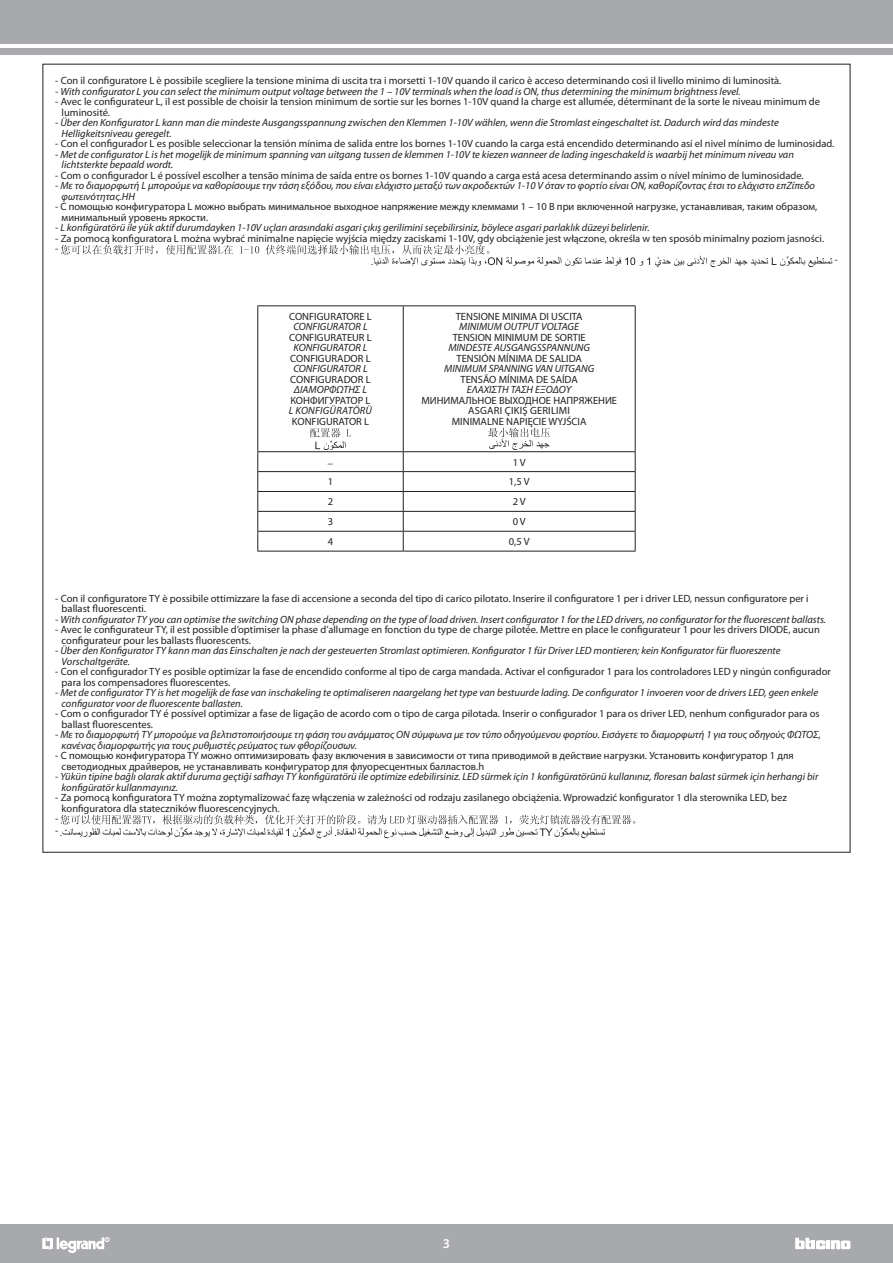
<style>
.page{position:relative;width:893px;height:1263px;background:#fff}
.page>*{position:absolute;margin:0;border:0;box-sizing:border-box;transform-origin:0 0}
.t1{font:600 13.5px "Myriad Pro";color:#fff}
.t2{font:10.5px/10.5px "Myriad Pro";color:#231f20}
.t3{font:italic 10.5px/10.5px "Myriad Pro";color:#231f20}
.s1{font-style:italic}
</style>
<div class="page">
<div style="left:0;top:1225px;width:893px;height:38px;background:#a8a9ad"></div>
<svg style="left:795px;top:1238px;width:55px;height:11px"></svg>
<svg style="left:43px;top:1237px;width:66px;height:16px"></svg>
<div style="left:0;top:0;width:893px;height:44px;background:#a8a9ad"></div>
<div style="left:0;top:48px;width:893px;height:6px;background:#a8a9ad"></div>
<svg style="left:61px;top:245px;width:771px;height:22px"></svg>
<svg style="left:60px;top:815px;width:575px;height:23px"></svg>
<hr style="left:257px;top:305px;width:146px;height:1px;background:#231f20">
<hr style="left:257px;top:306px;width:1px;height:145px;background:#231f20">
<hr style="left:403px;top:305px;width:233px;height:1px;background:#231f20">
<hr style="left:403px;top:306px;width:1px;height:145px;background:#231f20">
<hr style="left:635px;top:306px;width:1px;height:145px;background:#231f20">
<hr style="left:257px;top:451px;width:146px;height:1px;background:#231f20">
<hr style="left:403px;top:451px;width:233px;height:1px;background:#231f20">
<hr style="left:257px;top:471px;width:146px;height:1px;background:#231f20">
<hr style="left:403px;top:471px;width:233px;height:1px;background:#231f20">
<hr style="left:257px;top:491px;width:146px;height:1px;background:#231f20">
<hr style="left:403px;top:491px;width:233px;height:1px;background:#231f20">
<hr style="left:257px;top:511px;width:146px;height:1px;background:#231f20">
<hr style="left:403px;top:511px;width:233px;height:1px;background:#231f20">
<hr style="left:257px;top:531px;width:146px;height:1px;background:#231f20">
<svg style="left:257px;top:452px;width:1px;height:99px"></svg>
<hr style="left:403px;top:531px;width:233px;height:1px;background:#231f20">
<svg style="left:403px;top:452px;width:1px;height:99px"></svg>
<svg style="left:635px;top:452px;width:1px;height:99px"></svg>
<hr style="left:257px;top:551px;width:146px;height:1px;background:#231f20">
<hr style="left:403px;top:551px;width:233px;height:1px;background:#231f20">
<svg style="left:310px;top:428px;width:41px;height:22px"></svg>
<svg style="left:488px;top:428px;width:62px;height:22px"></svg>
<p class="t2" style="left:55px;top:75px;width:728px">- Con il configuratore L è possibile scegliere la tensione minima di uscita tra i morsetti 1-10V quando il carico è acceso determinando così il livello minimo di luminosità.</p>
<p class="t3" style="left:55px;top:86px;width:687px">- With configurator L you can select the minimum output voltage between the 1 – 10V terminals when the load is ON, thus determining the minimum brightness level.</p>
<p class="t2" style="left:62px;top:96px;width:760px;text-indent:-6px">- Avec le configurateur L, il est possible de choisir la tension minimum de sortie sur les bornes 1-10V quand la charge est allumée, déterminant de la sorte le niveau minimum de luminosité.</p>
<p class="t3" style="left:62px;top:117px;width:719px;text-indent:-6px">- Über den Konfigurator L kann man die mindeste Ausgangsspannung zwischen den Klemmen 1-10V wählen, wenn die Stromlast eingeschaltet ist. Dadurch wird das mindeste<br>Helligkeitsniveau geregelt.</p>
<p class="t2" style="left:55px;top:138px;width:781px">- Con el configurador L es posible seleccionar la tensión mínima de salida entre los bornes 1-10V cuando la carga está encendido determinando así el nivel mínimo de luminosidad.</p>
<p class="t3" style="left:62px;top:149px;width:734px;text-indent:-6px">- Met de configurator L is het mogelijk de minimum spanning van uitgang tussen de klemmen 1-10V te kiezen wanneer de lading ingeschakeld is waarbij het minimum niveau van lichtsterkte bepaald wordt.</p>
<p class="t2" style="left:55px;top:170px;width:750px">- Com o configurador L é possível escolher a tensão mínima de saída entre os bornes 1-10V quando a carga está acesa determinando assim o nível mínimo de luminosidade.</p>
<p class="t3" style="left:62px;top:180px;width:755px;text-indent:-6px">- Με το διαμορφωτή L μπορούμε να καθορίσουμε την τάση εξόδου, που είναι ελάχιστο μεταξύ των ακροδεκτών 1-10 V όταν το φορτίο είναι ON, καθορίζοντας έτσι το ελάχιστο επZίπεδο φωτεινότητας.HH</p>
<p class="t2" style="left:62px;top:201px;width:757px;text-indent:-6px"><span class="s1">-</span> С помощью конфигуратора L можно выбрать минимальное выходное напряжение между клеммами 1 – 10 В при включенной нагрузке, устанавливая, таким образом, минимальный уровень яркости.</p>
<p class="t3" style="left:55px;top:222px;width:596px">- L konfigüratörü ile yük aktif durumdayken 1-10V uçları arasındaki asgari çıkış gerilimini seçebilirsiniz, böylece asgari parlaklık düzeyi belirlenir.</p>
<p class="t2" style="left:55px;top:233px;width:770px">- Za pomocą konfiguratora L można wybrać minimalne napięcie wyjścia między zaciskami 1-10V, gdy obciążenie jest włączone, określa w ten sposób minimalny poziom jasności. -</p>
<p class="t2" style="left:289px;top:311px;width:84px">CONFIGURATORE L</p>
<p class="t3" style="left:293px;top:321px;width:76px">CONFIGURATOR L</p>
<p class="t2" style="left:289px;top:332px;width:84px">CONFIGURATEUR L</p>
<p class="t3" style="left:293px;top:342px;width:76px">KONFIGURATOR L</p>
<p class="t2" style="left:290px;top:353px;width:82px">CONFIGURADOR L</p>
<p class="t3" style="left:293px;top:363px;width:76px">CONFIGURATOR L</p>
<p class="t2" style="left:290px;top:374px;width:82px">CONFIGURADOR L</p>
<p class="t3" style="left:294px;top:384px;width:75px">ΔΙΑΜΟΡΦΩΤΗΣ L</p>
<p class="t2" style="left:290px;top:395px;width:82px">КОНФИГУРАТОР L</p>
<p class="t3" style="left:289px;top:405px;width:19px">L Konfigürat</p>
<p class="t3" style="left:353px;top:405px;width:15px">örü</p>
<p class="t2" style="left:292px;top:416px;width:79px">KONFIGURATOR L</p>
<p class="t2" style="left:456px;top:311px;width:129px">TENSIONE MINIMA DI USCITA</p>
<p class="t3" style="left:459px;top:321px;width:121px">MINIMUM OUTPUT VOLTAGE</p>
<p class="t2" style="left:453px;top:332px;width:135px">TENSION MINIMUM DE SORTIE</p>
<p class="t3" style="left:448px;top:342px;width:143px">MINDESTE AUSGANGSSPANNUNG</p>
<p class="t2" style="left:456px;top:353px;width:127px">TENSIÓN MÍNIMA DE SALIDA</p>
<p class="t3" style="left:444px;top:363px;width:152px">MINIMUM SPANNING VAN UITGANG</p>
<p class="t2" style="left:461px;top:374px;width:119px">TENSÃO MÍNIMA DE SAÍDA</p>
<p class="t3" style="left:467px;top:384px;width:106px">ΕΛΑΧΙΣΤΗ ΤΑΣΗ ΕΞΟΔΟΥ</p>
<p class="t2" style="left:468px;top:395px;width:150px;text-indent:-47px">МИНИМАЛЬНОЕ ВЫХОДНОЕ НАПРЯЖЕНИЕ<br>Asgari</p>
<p class="t2" style="left:452px;top:405px;width:136px;text-align:center">çıkış gerilimi<br>MINIMALNE NAPIĘCIE WYJŚCIA</p>
<p class="t2" style="left:328px;top:454px;width:7px">_</p>
<p class="t2" style="left:513px;top:457px;width:15px">1 V</p>
<p class="t2" style="left:328px;top:476px;width:7px">1</p>
<p class="t2" style="left:509px;top:476px;width:22px">1,5 V</p>
<p class="t2" style="left:328px;top:496px;width:7px">2</p>
<p class="t2" style="left:513px;top:496px;width:15px">2 V</p>
<p class="t2" style="left:328px;top:516px;width:7px">3</p>
<p class="t2" style="left:513px;top:516px;width:15px">0 V</p>
<p class="t2" style="left:328px;top:536px;width:7px">4</p>
<p class="t2" style="left:509px;top:536px;width:22px">0,5 V</p>
<p class="t3" style="left:834px;top:254px;width:5px">-</p>
<p class="t2" style="left:62px;top:593px;width:749px;text-indent:-6px">- Con il configuratore TY è possibile ottimizzare la fase di accensione a seconda del tipo di carico pilotato. Inserire il configuratore 1 per i driver LED, nessun configuratore per i ballast fluorescenti.</p>
<p class="t3" style="left:55px;top:614px;width:772px">- With configurator TY you can optimise the switching ON phase depending on the type of load driven. Insert configurator 1 for the LED drivers, no configurator for the fluorescent ballasts.</p>
<p class="t2" style="left:62px;top:624px;width:760px;text-indent:-6px">- Avec le configurateur TY, il est possible d’optimiser la phase d’allumage en fonction du type de charge pilotée. Mettre en place le configurateur 1 pour les drivers DIODE, aucun configurateur pour les ballasts fluorescents.</p>
<p class="t3" style="left:62px;top:645px;width:720px;text-indent:-6px">- Über den Konfigurator TY kann man das Einschalten je nach der gesteuerten Stromlast optimieren. Konfigurator 1 für Driver LED montieren; kein Konfigurator für fluoreszente<br>Vorschaltgeräte.</p>
<p class="t2" style="left:62px;top:666px;width:771px;text-indent:-6px">- Con el configurador TY es posible optimizar la fase de encendido conforme al tipo de carga mandada. Activar el configurador 1 para los controladores LED y ningún configurador para los compensadores fluorescentes.</p>
<p class="t3" style="left:62px;top:687px;width:758px;text-indent:-6px">- Met de configurator TY is het mogelijk de fase van inschakeling te optimaliseren naargelang het type van bestuurde lading. De configurator 1 invoeren voor de drivers LED, geen enkele configurator voor de fluorescente ballasten.</p>
<p class="t2" style="left:62px;top:708px;width:759px;text-indent:-6px">- Com o configurador TY é possível optimizar a fase de ligação de acordo com o tipo de carga pilotada. Inserir o configurador 1 para os driver LED, nenhum configurador para os ballast fluorescentes.</p>
<p class="t3" style="left:62px;top:729px;width:761px;text-indent:-6px">- Με το διαμορφωτή TY μπορούμε να βελτιστοποιήσουμε τη φάση του ανάμματος ON σύμφωνα με τον τύπο οδηγούμενου φορτίου. Εισάγετε το διαμορφωτή 1 για τους οδηγούς ΦΩΤΟΣ, κανένας διαμορφωτής για τους ρυθμιστές ρεύματος των φθορίζουσων.</p>
<p class="t2" style="left:62px;top:750px;width:733px;text-indent:-6px">- С помощью конфигуратора TY можно оптимизировать фазу включения в зависимости от типа приводимой в действие нагрузки. Установить конфигуратор 1 для светодиодных драйверов, не устанавливать конфигуратор для флуоресцентных балластов.h</p>
<p class="t3" style="left:62px;top:771px;width:758px;text-indent:-6px">- Yükün tipine bağlı olarak aktif duruma geçtiği safhayı TY konfigüratörü ile optimize edebilirsiniz. LED sürmek için 1 konfigüratörünü kullanınız, floresan balast sürmek için herhangi bir konfigüratör kullanmayınız.</p>
<p class="t2" style="left:62px;top:792px;width:727px;text-indent:-6px">- Za pomocą konfiguratora TY można zoptymalizować fazę włączenia w zależności od rodzaju zasilanego obciążenia. Wprowadzić konfigurator 1 dla sterownika LED, bez konfiguratora dla stateczników fluorescencyjnych.</p>
<p class="t3" style="left:55px;top:813px;width:5px;line-height:12px">- -</p>
<p class="t1" style="left:443px;top:1235px;width:9px">3</p>
</div>
